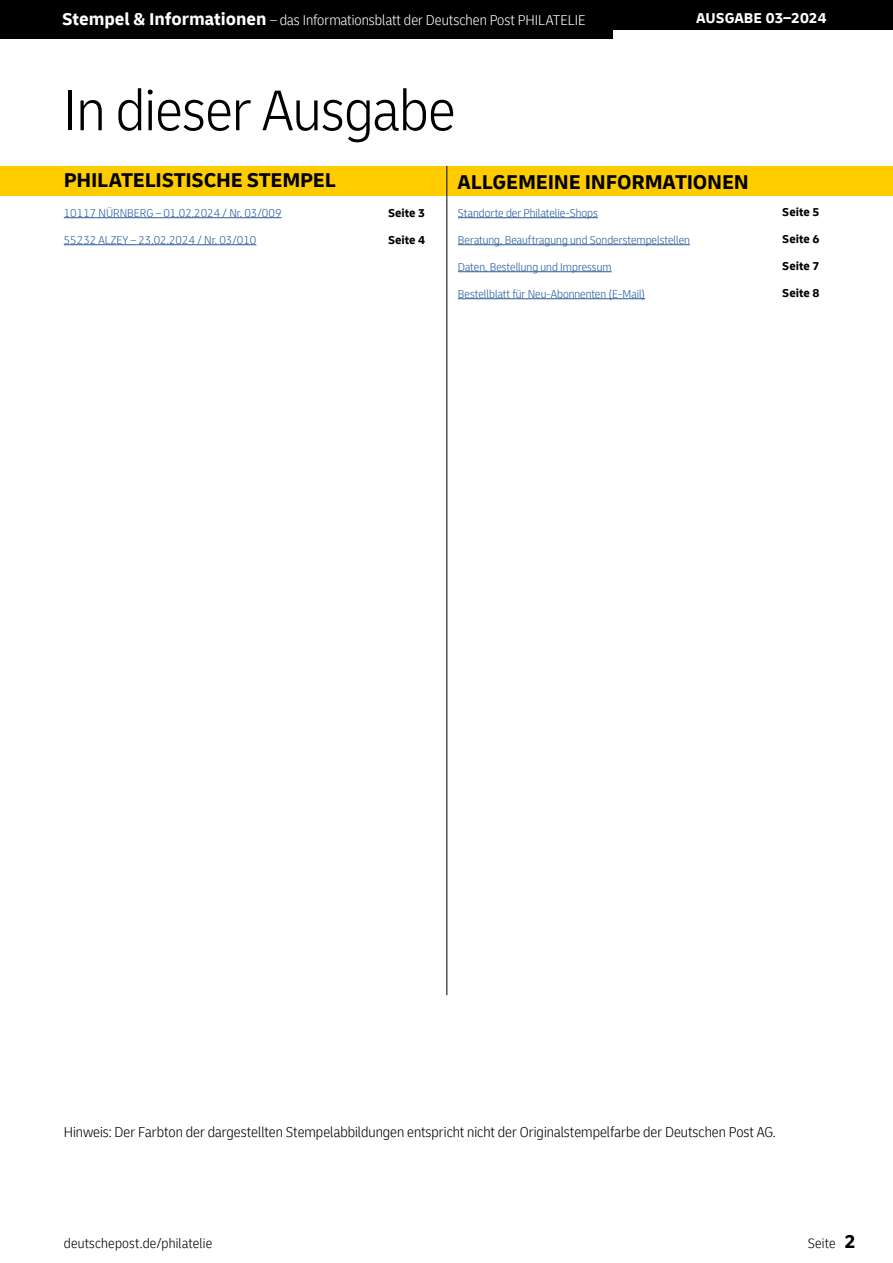
<style>
.page{position:relative;width:893px;height:1263px;background:#fff}
.page>*{position:absolute;margin:0;border:0;box-sizing:border-box;transform-origin:0 0}
.t1{font:300 condensed 60px "Delivery";letter-spacing:-.01em;color:#000}
.t2{font:700 21px "Delivery";letter-spacing:-.01em;color:#000}
.t3{font:300 condensed 15px "Delivery";color:#000}
.t4{font:300 condensed 15px "Delivery";color:#fff}
.t5{font:700 15px "Delivery";color:#fff}
.t6{font:300 condensed 14.25px "Delivery";letter-spacing:.015em;color:#000}
.t7{font:300 condensed 12px "Delivery";color:#275b9b}
.t8{font:700 12px "Delivery";color:#000}
.s1{font-weight:700;font-stretch:normal;font-size:18px}
.s2{font-weight:700;font-stretch:normal;font-size:19.5px}
</style>
<div class="page">
<div style="left:0;top:0;width:893px;height:30px;background:#000"></div>
<div style="left:0;top:0;width:612px;height:38px;background:#000"></div>
<div style="left:0;top:166px;width:446px;height:30px;background:#fc0"></div>
<div style="left:446px;top:166px;width:447px;height:30px;background:#fc0"></div>
<hr style="left:447px;top:166px;width:1px;height:829px;background:#000">
<hr style="left:64px;top:217px;width:218px;height:1px;background:#275b9b">
<hr style="left:64px;top:244px;width:192px;height:1px;background:#275b9b">
<hr style="left:458px;top:217px;width:140px;height:1px;background:#275b9b">
<hr style="left:458px;top:244px;width:232px;height:1px;background:#275b9b">
<hr style="left:458px;top:271px;width:154px;height:1px;background:#275b9b">
<hr style="left:458px;top:298px;width:187px;height:1px;background:#275b9b">
<p class="t4" style="left:62px;top:12px;width:525px"><span class="s1">Stempel &amp; Informationen</span> – das Informationsblatt der Deutschen Post PHILATELIE</p>
<p class="t5" style="left:696px;top:9px;width:132px">AUSGABE 03–2024</p>
<h1 class="t1" style="left:64px;top:75px;width:393px">In dieser Ausgabe</h1>
<h2 class="t2" style="left:64px;top:167px;width:274px">PHILATELISTISCHE STEMPEL</h2>
<p class="t7" style="left:64px;top:206px;width:219px">10117 NÜRNBERG – 01.02.2024 / Nr. 03/009</p>
<p class="t7" style="left:64px;top:233px;width:194px">55232 ALZEY – 23.02.2024 / Nr. 03/010</p>
<h2 class="t2" style="left:458px;top:169px;width:293px">ALLGEMEINE INFORMATIONEN</h2>
<p class="t8" style="left:388px;top:205px;width:39px">Seite 3</p>
<p class="t8" style="left:388px;top:232px;width:39px">Seite 4</p>
<p class="t7" style="left:458px;top:206px;width:141px">Standorte der Philatelie-Shops</p>
<p class="t7" style="left:458px;top:233px;width:233px">Beratung, Beauftragung und Sonderstempelstellen</p>
<p class="t7" style="left:458px;top:260px;width:155px">Daten, Bestellung und Impressum</p>
<p class="t7" style="left:458px;top:287px;width:189px">Bestellblatt für Neu-Abonnenten (E-Mail)</p>
<p class="t8" style="left:782px;top:204px;width:39px">Seite 5</p>
<p class="t8" style="left:782px;top:231px;width:39px">Seite 6</p>
<p class="t8" style="left:782px;top:258px;width:39px">Seite 7</p>
<p class="t8" style="left:782px;top:285px;width:39px">Seite 8</p>
<p class="t3" style="left:64px;top:1124px;width:713px">Hinweis: Der Farbton der dargestellten Stempelabbildungen entspricht nicht der Originalstempelfarbe der Deutschen Post AG.</p>
<p class="t6" style="left:64px;top:1235px;width:150px">deutschepost.de/philatelie</p>
<p class="t6" style="left:808px;top:1235px;width:50px">Seite <span class="s2">2</span></p>
</div>
